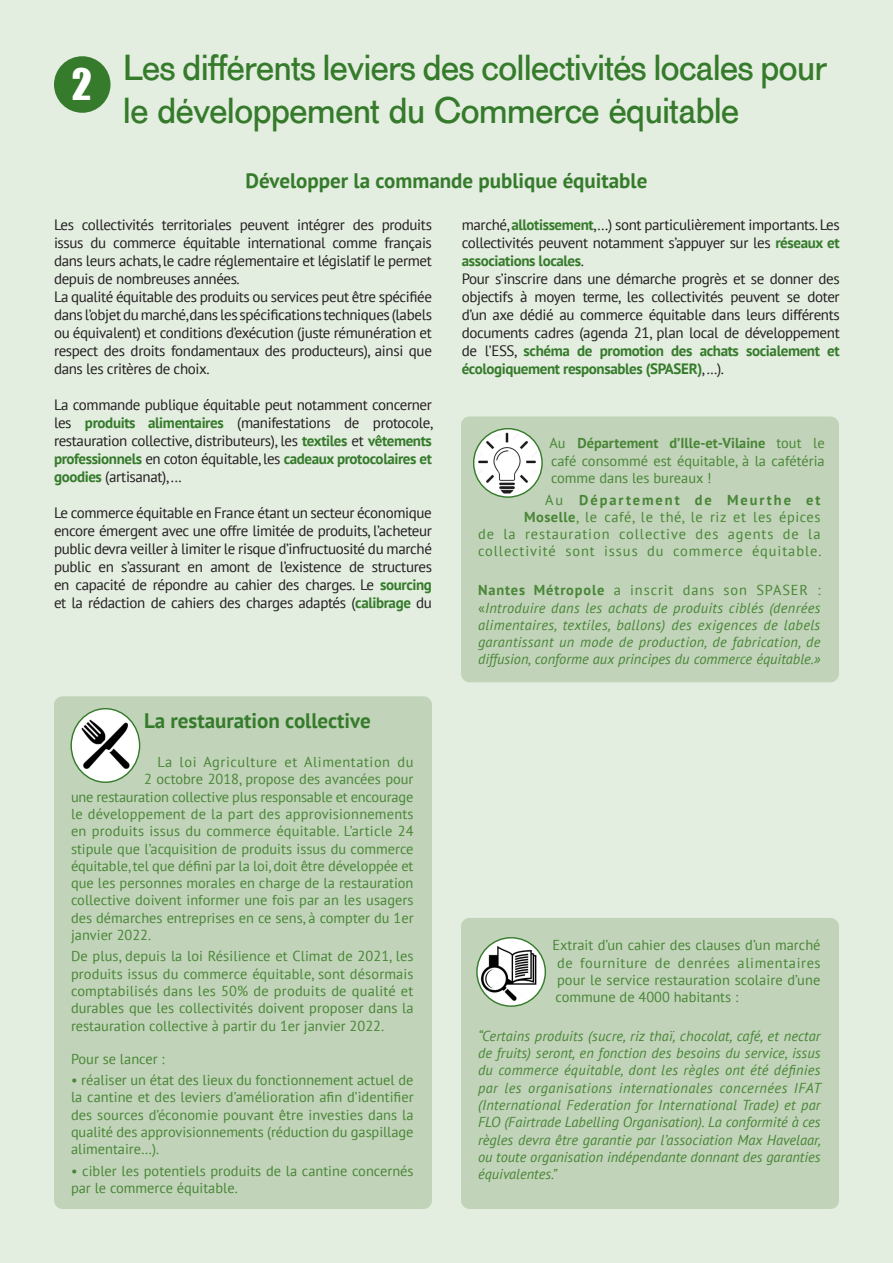
<style>
.page{position:relative;width:893px;height:1263px;background:#e3ede0}
.page>*{position:absolute;margin:0;border:0;box-sizing:border-box;transform-origin:0 0}
.t1{font:39.9px "Impact";color:#fff}
.t2{font:36px/43.2px "AG Old Face";letter-spacing:-.01em;color:#357b2b}
.t3{font:700 21px "PT Sans";color:#357b2b}
.t4{font:15px/18px "PT Sans";letter-spacing:-.025em;color:#231f20;text-align:justify}
.Texte_courant{font:14.4px/17.2px "PT Sans";color:#498537;text-align:justify}
.Texte_courant-2{font:italic 14.4px/17.2px "PT Sans";color:#498537;text-align:justify}
.Texte_courant-3{font:14.4px/17.2px "PT Sans";letter-spacing:.065em;color:#498537;text-align:right}
.Texte_courant-4{font:14.4px "PT Sans";letter-spacing:.04em;color:#498537}
.s1{font-weight:700;color:#357b2b}
.s2{font-weight:700}
.s3{font-weight:700;font-style:normal}
.s4{font-style:normal}
</style>
<div class="page">
<div style="left:54px;top:56px;width:57px;height:57px;background:#357b2b;border-radius:50%"></div>
<div style="left:461px;top:416px;width:378px;height:266px;background:#c1d4b9;border-radius:9px"></div>
<div style="left:54px;top:696px;width:378px;height:513px;background:#c1d4b9;border-radius:9px"></div>
<svg style="left:71px;top:709px;width:69px;height:73px"></svg>
<img style="left:79px;top:718px;width:53px;height:53px">
<div style="left:70px;top:708px;width:70px;height:75px;border:1px solid #357b2b;border-radius:50%"></div>
<svg style="left:474px;top:429px;width:68px;height:68px"></svg>
<img style="left:476px;top:431px;width:62px;height:63px">
<div style="left:473px;top:428px;width:70px;height:70px;border:1px solid #357b2b;border-radius:50%"></div>
<div style="left:461px;top:918px;width:378px;height:291px;background:#c1d4b9;border-radius:9px"></div>
<img style="left:477px;top:938px;width:68px;height:68px;border-radius:34px">
<div style="left:476px;top:937px;width:70px;height:70px;border:1px solid #357b2b;border-radius:50%"></div>
<p class="t1" style="left:72px;top:54px;width:22px">2</p>
<p class="t2" style="left:123px;top:46px;width:705px">Les différents leviers des collectivités locales pour le développement du Commerce équitable</p>
<p class="t3" style="left:246px;top:166px;width:403px">Développer la commande publique équitable</p>
<p class="t4" style="left:54px;top:215px;width:379px">Les collectivités territoriales peuvent intégrer des produits issus du commerce équitable international comme français dans leurs achats, le cadre réglementaire et législatif le permet depuis de nombreuses années.</p>
<p class="t4" style="left:54px;top:287px;width:379px">La qualité équitable des produits ou services peut être spécifiée dans l’objet du marché,dans les spécifications techniques (labels ou équivalent) et conditions d’exécution (juste rémunération et respect des droits fondamentaux des producteurs), ainsi que dans les critères de choix.</p>
<p class="t4" style="left:54px;top:395px;width:381px">La commande publique équitable peut notamment concerner les <span class="s1">produits alimentaires</span> (manifestations de protocole, restauration collective, distributeurs), les <span class="s1">textiles</span> et <span class="s1">vêtements professionnels</span> en coton équitable, les <span class="s1">cadeaux protocolaires et goodies</span> (artisanat), ...</p>
<p class="t4" style="left:54px;top:503px;width:379px">Le commerce équitable en France étant un secteur économique encore émergent avec une offre limitée de produits, l’acheteur public devra veiller à limiter le risque d’infructuosité du marché public en s’assurant en amont de l’existence de structures en capacité de répondre au cahier des charges. Le <span class="s1">sourcing </span>et la rédaction de cahiers des charges adaptés (<span class="s1">calibrage</span> du</p>
<p class="t3" style="left:144px;top:707px;width:228px">La restauration collective</p>
<p class="Texte_courant-4" style="left:157px;top:753px;width:258px">La loi Agriculture et Alimentation du</p>
<p class="Texte_courant" style="left:144px;top:770px;width:271px">2 octobre 2018, propose des avancées pour</p>
<p class="Texte_courant" style="left:71px;top:788px;width:344px">une restauration collective plus responsable et encourage</p>
<p class="Texte_courant" style="left:71px;top:805px;width:344px">le développement de la part des approvisionnements</p>
<p class="Texte_courant" style="left:71px;top:822px;width:344px">en produits issus du commerce équitable. L’article 24</p>
<p class="Texte_courant" style="left:71px;top:839px;width:344px">stipule que l’acquisition de produits issus du commerce</p>
<p class="Texte_courant" style="left:71px;top:857px;width:344px">équitable, tel que défini par la loi, doit être développée et</p>
<p class="Texte_courant" style="left:71px;top:874px;width:344px">que les personnes morales en charge de la restauration</p>
<p class="Texte_courant" style="left:71px;top:891px;width:344px">collective doivent informer une fois par an les usagers</p>
<p class="Texte_courant" style="left:71px;top:909px;width:344px">des démarches entreprises en ce sens, à compter du 1er</p>
<p class="Texte_courant" style="left:71px;top:926px;width:82px">janvier 2022.</p>
<p class="Texte_courant" style="left:71px;top:947px;width:344px">De plus, depuis la loi Résilience et Climat de 2021, les produits issus du commerce équitable, sont désormais comptabilisés dans les 50% de produits de qualité et durables que les collectivités doivent proposer dans la restauration collective à partir du 1er janvier 2022.</p>
<p class="Texte_courant" style="left:71px;top:1049px;width:95px">Pour se lancer :</p>
<p class="Texte_courant" style="left:71px;top:1071px;width:344px">• réaliser un état des lieux du fonctionnement actuel de la cantine et des leviers d’amélioration afin d’identifier des sources d’économie pouvant être investies dans la qualité des approvisionnements (réduction du gaspillage alimentaire…).</p>
<p class="Texte_courant" style="left:71px;top:1162px;width:344px">• cibler les potentiels produits de la cantine concernés par le commerce équitable.</p>
<p class="t4" style="left:462px;top:215px;width:379px">marché, <span class="s1">allotissement</span>,…) sont particulièrement importants. Les collectivités peuvent notamment s’appuyer sur les <span class="s1">réseaux et associations locales</span>.</p>
<p class="t4" style="left:462px;top:269px;width:379px">Pour s’inscrire dans une démarche progrès et se donner des objectifs à moyen terme, les collectivités peuvent se doter d’un axe dédié au commerce équitable dans leurs différents documents cadres (agenda 21, plan local de développement de l’ESS, <span class="s1">schéma de promotion des achats socialement et écologiquement responsables (SPASER)</span>, ...).</p>
<p class="Texte_courant" style="left:549px;top:434px;width:277px">Au <span class="s2">Département d’Ille-et-Vilaine</span> tout le café consommé est équitable, à la cafétéria comme dans les bureaux !</p>
<p class="Texte_courant-3" style="left:478px;top:490px;width:345px">Au <span class="s2">Département de Meurthe et<br>Moselle</span>, le café, le thé, le riz et les épices<br>de la restauration collective des agents de la collectivité sont issus du commerce équitable.</p>
<p class="Texte_courant-2" style="left:478px;top:581px;width:344px"><span class="s3">Nantes Métropole</span> <span class="s4">a inscrit dans son SPASER : «</span>Introduire dans les achats de produits ciblés (denrées alimentaires, textiles, ballons) des exigences de labels garantissant un mode de production, de fabrication, de diffusion, conforme aux principes du commerce équitable.»</p>
<p class="Texte_courant" style="left:552px;top:936px;width:270px">Extrait d’un cahier des clauses d’un marché de fourniture de denrées alimentaires pour le service restauration scolaire d’une commune de 4000 habitants :</p>
<p class="Texte_courant-2" style="left:478px;top:1027px;width:345px">“Certains produits (sucre, riz thaï, chocolat, café, et nectar de fruits) seront, en fonction des besoins du service, issus du commerce équitable, dont les règles ont été définies par les organisations internationales concernées IFAT (International Federation for International Trade) et par FLO (Fairtrade Labelling Organisation). La conformité à ces règles devra être garantie par l’association Max Havelaar, ou toute organisation indépendante donnant des garanties équivalentes.”</p>
</div>
